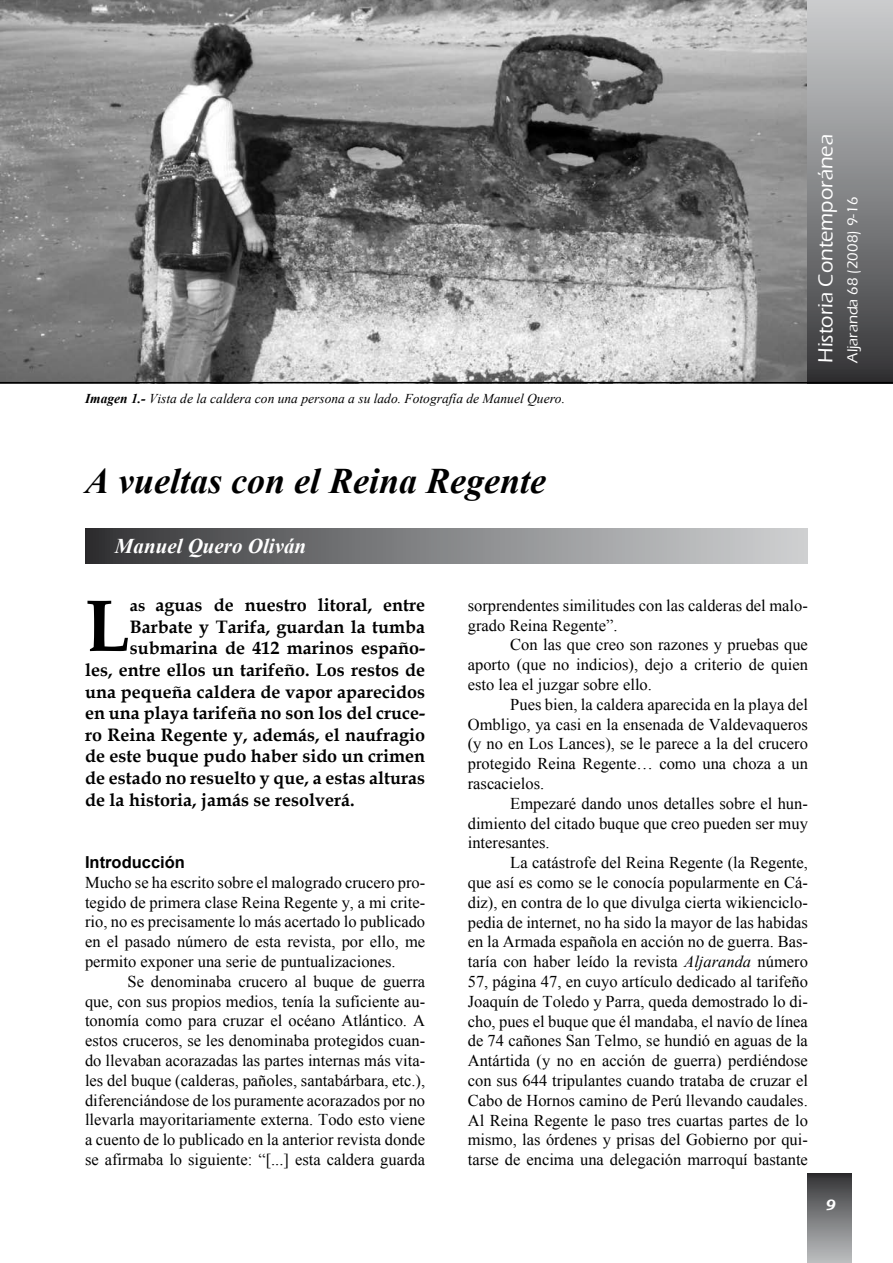
<style>
.page{position:relative;width:893px;height:1263px;background:#fff}
.page>*{position:absolute;margin:0;border:0;box-sizing:border-box;transform-origin:0 0}
.t1{font:700 73.5px "Book Antiqua";color:#000}
.t2{font:italic 700 36px "Times New Roman";color:#000}
.t3{font:500 21px "Eras ITC";color:#fff}
.t4{font:italic 700 21px "Times New Roman";color:#fff}
.t5{font:700 18px "Book Antiqua";color:#000}
.t6{font:16.5px/19.8px "Times New Roman";color:#000;text-align:justify}
.t7{font:700 16.5px "Arial";color:#000}
.t8{font:500 15px "Eras ITC";color:#fff}
.t9{font:italic 700 15px "Bookman Old Style";color:#fff}
.t10{font:italic 13.5px "Times New Roman";color:#000}
.s1{font-weight:700}
.s2{font-size:16.5px}
.s3{font-style:italic}
</style>
<div class="page">
<img style="left:0;top:0;width:808px;height:382px">
<div style="left:808px;top:1174px;width:43px;height:89px;background:linear-gradient(to bottom,#353538,#c0c2c3)"></div>
<div style="left:808px;top:0;width:85px;height:383px;background:linear-gradient(to bottom,#cfd1d2,#363639)"></div>
<hr style="left:0;top:382px;width:893px;height:1px;background:#000">
<div style="left:85px;top:529px;width:723px;height:34px;background:linear-gradient(to right,#363638,#d3d5d7)"></div>
<p class="t10" style="left:85px;top:390px;width:481px"><span class="s1">Imagen 1.-</span> Vista de la caldera con una persona a su lado. Fotografía de Manuel Quero.</p>
<p class="t3" style="left:814px;top:363px;width:230px;rotate:-90deg">Historia Contemporánea</p>
<p class="t8" style="left:844px;top:363px;width:167px;rotate:-90deg">Aljaranda 68 (2008) 9-16</p>
<h2 class="t2" style="left:85px;top:456px;width:463px">A vueltas con el Reina Regente</h2>
<p class="t4" style="left:115px;top:531px;width:193px">Manuel Quero Oliván</p>
<h1 class="t1" style="left:85px;top:576px;width:46px">L</h1>
<p class="t5" style="left:130px;top:593px;width:297px"><span class="s2">as</span> aguas de nuestro litoral, entre</p>
<p class="t5" style="left:130px;top:614px;width:297px">Barbate y Tarifa, guardan la tumba</p>
<p class="t5" style="left:130px;top:636px;width:297px">submarina de 412 marinos españo-</p>
<p class="t5" style="left:85px;top:658px;width:342px">les, entre ellos un tarifeño. Los restos de</p>
<p class="t5" style="left:85px;top:679px;width:342px">una pequeña caldera de vapor aparecidos</p>
<p class="t5" style="left:85px;top:701px;width:342px">en una playa tarifeña no son los del cruce-</p>
<p class="t5" style="left:85px;top:722px;width:342px">ro Reina Regente y, además, el naufragio</p>
<p class="t5" style="left:85px;top:744px;width:342px">de este buque pudo haber sido un crimen</p>
<p class="t5" style="left:85px;top:766px;width:342px">de estado no resuelto y que, a estas alturas</p>
<p class="t5" style="left:85px;top:787px;width:271px">de la historia, jamás se resolverá.</p>
<p class="t7" style="left:85px;top:851px;width:101px">Introducción</p>
<p class="t6" style="left:85px;top:872px;width:342px">Mucho se ha escrito sobre el malogrado crucero pro&shy;tegido de primera clase Reina Regente y, a mi crite&shy;rio, no es precisamente lo más acertado lo publicado en el pasado número de esta revista, por ello, me permito exponer una serie de puntualizaciones.</p>
<p class="t6" style="left:85px;top:971px;width:342px;text-indent:43px">Se denominaba crucero al buque de guerra que, con sus propios medios, tenía la suficiente au&shy;tonomía como para cruzar el océano Atlántico. A estos cruceros, se les denominaba protegidos cuan&shy;do llevaban acorazadas las partes internas más vita&shy;les del buque (calderas, pañoles, santabárbara, etc.), diferenciándose de los puramente acorazados por no llevarla mayoritariamente externa. Todo esto viene a cuento de lo publicado en la anterior revista donde se afirmaba lo siguiente: “[...] esta caldera guarda</p>
<p class="t6" style="left:468px;top:595px;width:342px">sorprendentes similitudes con las calderas del malo&shy;grado Reina Regente”.</p>
<p class="t6" style="left:468px;top:635px;width:342px;text-indent:43px">Con las que creo son razones y pruebas que aporto (que no indicios), dejo a criterio de quien esto lea el juzgar sobre ello.</p>
<p class="t6" style="left:468px;top:694px;width:342px;text-indent:43px">Pues bien, la caldera aparecida en la playa del Ombligo, ya casi en la ensenada de Valdevaqueros (y no en Los Lances), se le parece a la del crucero protegido Reina Regente… como una choza a un rascacielos.</p>
<p class="t6" style="left:468px;top:793px;width:342px;text-indent:43px">Empezaré dando unos detalles sobre el hun&shy;dimiento del citado buque que creo pueden ser muy interesantes.</p>
<p class="t6" style="left:468px;top:852px;width:342px;text-indent:43px">La catástrofe del Reina Regente (la Regente, que así es como se le conocía popularmente en Cá&shy;diz), en contra de lo que divulga cierta wikienciclo&shy;pedia de internet, no ha sido la mayor de las habidas en la Armada española en acción no de guerra. Bas&shy;taría con haber leído la revista <span class="s3">Aljaranda</span> número 57, página 47, en cuyo artículo dedicado al tarifeño Joaquín de Toledo y Parra, queda demostrado lo di&shy;cho, pues el buque que él mandaba, el navío de línea de 74 cañones San Telmo, se hundió en aguas de la Antártida (y no en acción de guerra) perdiéndose con sus 644 tripulantes cuando trataba de cruzar el Cabo de Hornos camino de Perú llevando caudales.<br>Al Reina Regente le paso tres cuartas partes de lo mismo, las órdenes y prisas del Gobierno por qui&shy;tarse de encima una delegación marroquí bastante</p>
<p class="t9" style="left:825px;top:1194px;width:12px">9</p>
</div>
